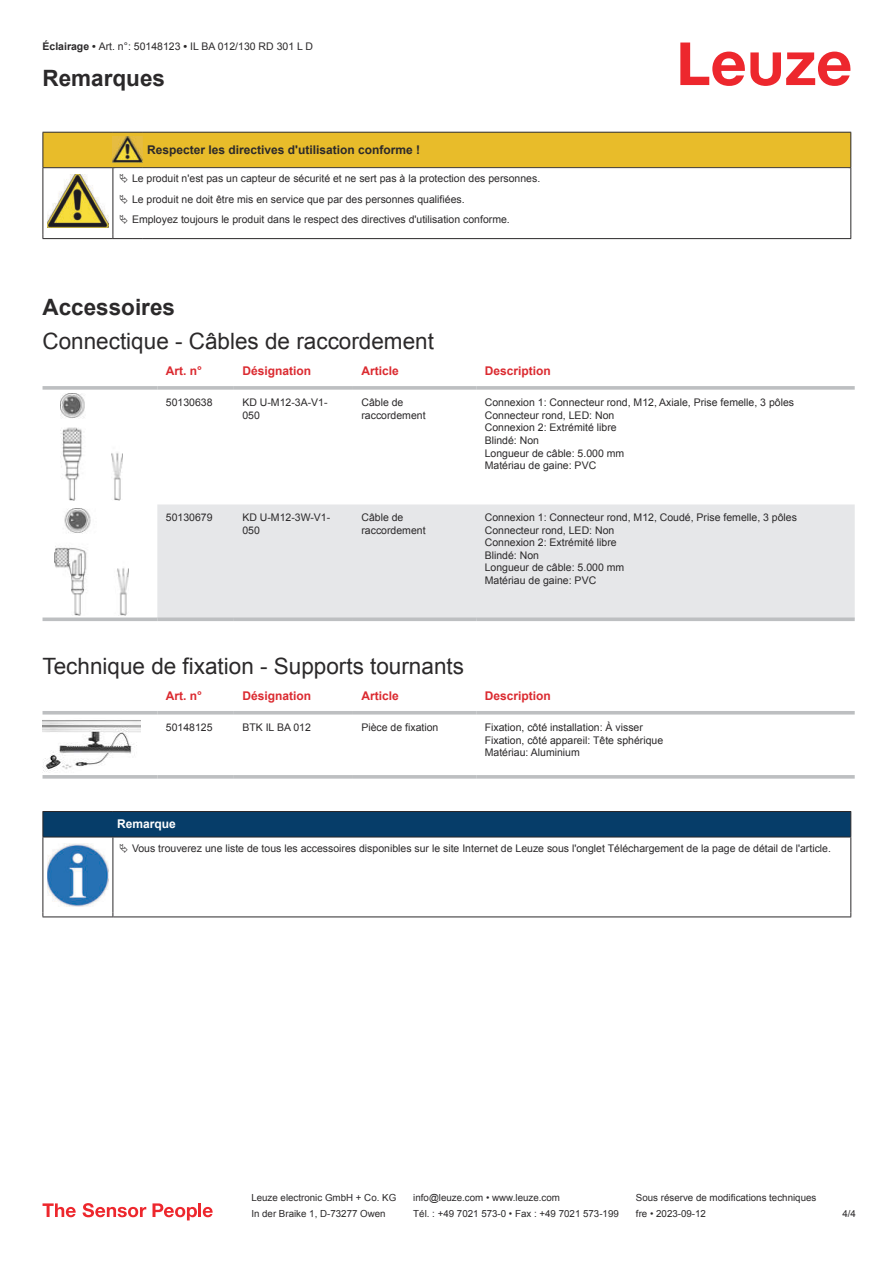
<style>
.page{position:relative;width:893px;height:1263px;background:#fff}
.page>*{position:absolute;margin:0;border:0;box-sizing:border-box;transform-origin:0 0}
.t1{font:22.5px "Arial";color:#2b292a}
.t2{font:700 22.5px "Arial";color:#2b292a}
.t3{font:700 12px "Arial";color:#db2a30}
.t4{font:700 12px "Arial";color:#2b292a}
.t5{font:700 12px "Arial";color:#fff}
.t6{font:10.5px/12.6px "Arial";color:#2b292a}
.t7{font:9.75px "Arial";color:#2b292a}
.s1{font-weight:700}
</style>
<div class="page">
<svg style="left:680px;top:43px;width:170px;height:43px"></svg>
<div style="left:157px;top:504px;width:698px;height:113px;background:#e6e7e9"></div>
<svg style="left:43px;top:386px;width:114px;height:4px"></svg>
<svg style="left:157px;top:386px;width:77px;height:4px"></svg>
<svg style="left:234px;top:386px;width:119px;height:4px"></svg>
<svg style="left:353px;top:386px;width:123px;height:4px"></svg>
<svg style="left:476px;top:386px;width:379px;height:4px;background:#c3c5c7"></svg>
<svg style="left:43px;top:617px;width:114px;height:4px"></svg>
<svg style="left:157px;top:617px;width:77px;height:4px"></svg>
<svg style="left:234px;top:617px;width:119px;height:4px"></svg>
<svg style="left:353px;top:617px;width:123px;height:4px"></svg>
<svg style="left:476px;top:617px;width:379px;height:4px;background:#c2c4c6"></svg>
<img style="left:60px;top:394px;width:63px;height:106px">
<img style="left:54px;top:509px;width:75px;height:106px">
<svg style="left:43px;top:714px;width:812px;height:18px"></svg>
<hr style="left:43px;top:711px;width:114px;height:3px;background:#bdbfc1">
<hr style="left:157px;top:711px;width:77px;height:3px;background:#bdbfc1">
<hr style="left:234px;top:711px;width:119px;height:3px;background:#bdbfc1">
<hr style="left:353px;top:711px;width:123px;height:3px;background:#bdbfc1">
<hr style="left:476px;top:711px;width:379px;height:3px;background:#bdbfc1">
<svg style="left:43px;top:775px;width:114px;height:4px"></svg>
<svg style="left:157px;top:775px;width:77px;height:4px"></svg>
<svg style="left:234px;top:775px;width:119px;height:4px"></svg>
<svg style="left:353px;top:775px;width:123px;height:4px"></svg>
<svg style="left:476px;top:775px;width:379px;height:4px;background:#c3c5c7"></svg>
<img style="left:43px;top:719px;width:97px;height:53px">
<hr style="left:43px;top:837px;width:70px;height:1px;background:#2b292a">
<svg style="left:43px;top:811px;width:808px;height:26px;background:#083b65"></svg>
<hr style="left:113px;top:837px;width:738px;height:1px;background:#2b292a">
<hr style="left:43px;top:837px;width:1px;height:75px;background:#2b292a">
<hr style="left:113px;top:837px;width:1px;height:75px;background:#2b292a">
<hr style="left:850px;top:837px;width:1px;height:75px;background:#2b292a">
<hr style="left:43px;top:916px;width:70px;height:1px;background:#2b292a">
<hr style="left:113px;top:916px;width:738px;height:1px;background:#2b292a">
<img style="left:47px;top:843px;width:61px;height:63px">
<svg style="left:43px;top:1203px;width:33px;height:14px"></svg>
<svg style="left:83px;top:1203px;width:63px;height:14px"></svg>
<svg style="left:153px;top:1203px;width:44px;height:17px"></svg>
<hr style="left:198px;top:1203px;width:3px;height:14px;background:#ed272d">
<svg style="left:203px;top:1207px;width:10px;height:10px"></svg>
<hr style="left:43px;top:238px;width:70px;height:1px;background:#2b292a">
<hr style="left:113px;top:238px;width:30px;height:1px;background:#2b292a">
<hr style="left:143px;top:238px;width:708px;height:1px;background:#2b292a">
<svg style="left:43px;top:132px;width:808px;height:106px"></svg>
<p class="t6" style="left:43px;top:41px;width:272px"><span class="s1">Éclairage •</span> Art. n°: 50148123 <span class="s1">•</span> IL BA 012/130 RD 301 L D</p>
<h1 class="t2" style="left:43px;top:70px;width:124px">Remarques</h1>
<p class="t4" style="left:147px;top:145px;width:274px">Respecter les directives d'utilisation conforme !</p>
<p class="t6" style="left:132px;top:170px;width:410px;line-height:20.2px">Le produit n'est pas un capteur de sécurité et ne sert pas à la protection des personnes.<br>Le produit ne doit être mis en service que par des personnes qualifiées.<br>Employez toujours le produit dans le respect des directives d'utilisation conforme.</p>
<h1 class="t2" style="left:43px;top:299px;width:134px">Accessoires</h1>
<h1 class="t1" style="left:43px;top:333px;width:393px">Connectique - Câbles de raccordement</h1>
<p class="t3" style="left:166px;top:366px;width:38px">Art. n°</p>
<p class="t3" style="left:242px;top:366px;width:70px">Désignation</p>
<p class="t3" style="left:361px;top:366px;width:39px">Article</p>
<p class="t3" style="left:485px;top:366px;width:68px">Description</p>
<p class="t6" style="left:166px;top:397px;width:48px">50130638</p>
<p class="t6" style="left:242px;top:397px;width:87px">KD U-M12-3A-V1-<br>050</p>
<p class="t6" style="left:361px;top:397px;width:66px">Câble de raccordement</p>
<p class="t6" style="left:485px;top:397px;width:311px">Connexion 1: Connecteur rond, M12, Axiale, Prise femelle, 3 pôles<br>Connecteur rond, LED: Non<br>Connexion 2: Extrémité libre<br>Blindé: Non<br>Longueur de câble: 5.000 mm<br>Matériau de gaine: PVC</p>
<p class="t6" style="left:166px;top:512px;width:48px">50130679</p>
<p class="t6" style="left:242px;top:512px;width:89px">KD U-M12-3W-V1-<br>050</p>
<p class="t6" style="left:361px;top:512px;width:66px">Câble de raccordement</p>
<p class="t6" style="left:485px;top:512px;width:314px">Connexion 1: Connecteur rond, M12, Coudé, Prise femelle, 3 pôles<br>Connecteur rond, LED: Non<br>Connexion 2: Extrémité libre<br>Blindé: Non<br>Longueur de câble: 5.000 mm<br>Matériau de gaine: PVC</p>
<h1 class="t1" style="left:43px;top:657px;width:423px">Technique de fixation - Supports tournants</h1>
<p class="t3" style="left:166px;top:691px;width:38px">Art. n°</p>
<p class="t3" style="left:242px;top:691px;width:70px">Désignation</p>
<p class="t3" style="left:361px;top:691px;width:39px">Article</p>
<p class="t3" style="left:485px;top:691px;width:68px">Description</p>
<p class="t6" style="left:166px;top:722px;width:48px">50148125</p>
<p class="t6" style="left:242px;top:722px;width:70px">BTK IL BA 012</p>
<p class="t6" style="left:361px;top:722px;width:79px">Pièce de fixation</p>
<p class="t6" style="left:485px;top:722px;width:180px">Fixation, côté installation: À visser<br>Fixation, côté appareil: Tête sphérique<br>Matériau: Aluminium</p>
<p class="t5" style="left:117px;top:820px;width:60px">Remarque</p>
<p class="t6" style="left:132px;top:843px;width:700px">Vous trouverez une liste de tous les accessoires disponibles sur le site Internet de Leuze sous l'onglet Téléchargement de la page de détail de l'article.</p>
<p class="t7" style="left:251px;top:1194px;width:146px">Leuze electronic GmbH + Co. KG</p>
<p class="t7" style="left:413px;top:1194px;width:148px">info@leuze.com • www.leuze.com</p>
<p class="t7" style="left:636px;top:1194px;width:182px">Sous réserve de modifications techniques</p>
<p class="t7" style="left:251px;top:1210px;width:136px">In der Braike 1, D-73277 Owen</p>
<p class="t7" style="left:413px;top:1210px;width:207px">Tél. : +49 7021 573-0 • Fax : +49 7021 573-199</p>
<p class="t7" style="left:636px;top:1210px;width:72px">fre • 2023-09-12</p>
<p class="t7" style="left:842px;top:1210px;width:15px">4 /4</p>
</div>
